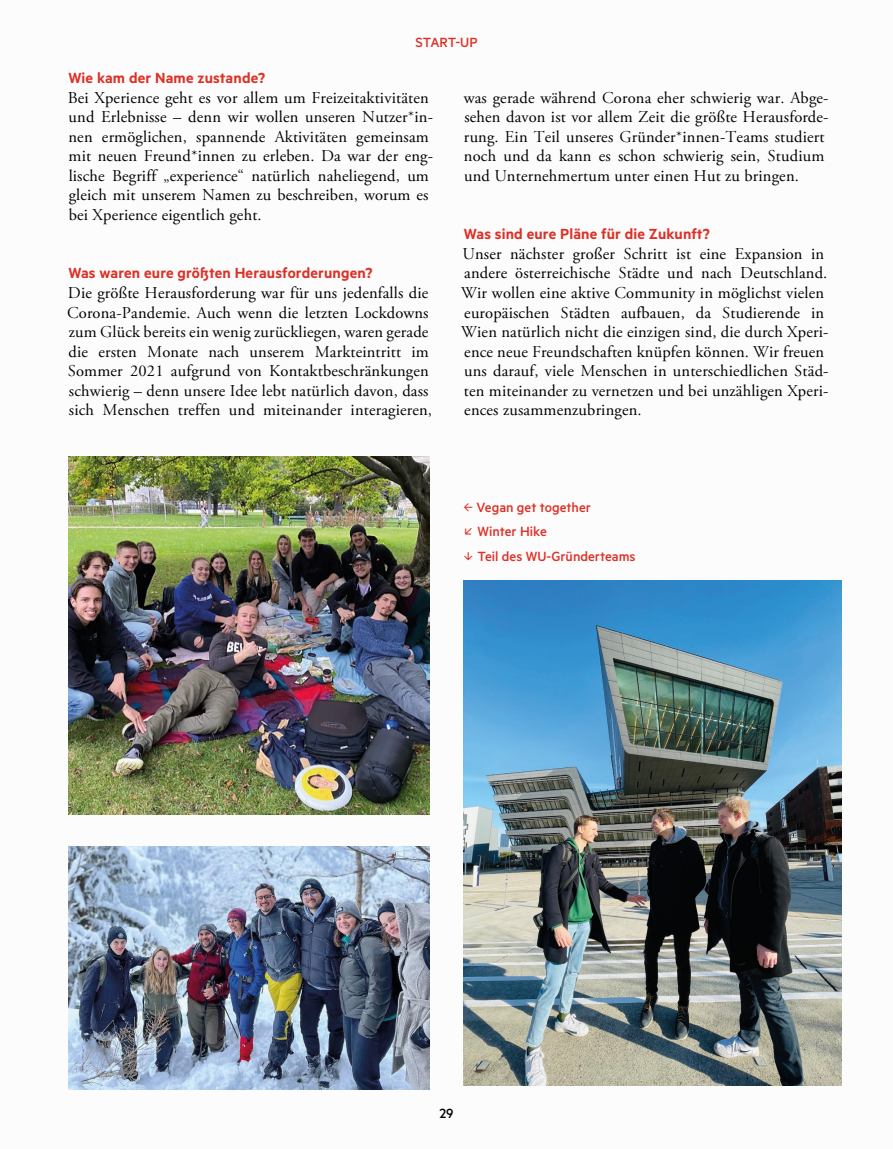
<style>
.page{position:relative;width:893px;height:1149px;background:#fff}
.page>*{position:absolute;margin:0;border:0;box-sizing:border-box;transform-origin:0 0}
.Fließtext_Block_Garamond_Regular{font:16.5px/19.5px "Adobe Garamond Pro";letter-spacing:.01em;color:#000}
.Fließtext_Block_Garamond_Regular-2{font:600 16.5px "Metric";letter-spacing:.01em;color:#dc3127}
.Fließtext_Block_Garamond_Regular-3{font:500 15px "Metric";color:#dd3127}
.Kategorie_Metric_Medium{font:500 15px "Metric";letter-spacing:-.01em;color:#dd3127}
.Pagina{font:500 15px "Metric";color:#000}
.s1{color:#dd3127}
.s2{font-family:"Cera";font-weight:400}
</style>
<div class="page">
<img style="left:463px;top:580px;width:379px;height:505px">
<img style="left:68px;top:456px;width:361px;height:358px">
<img style="left:68px;top:846px;width:361px;height:242px">
<p class="Kategorie_Metric_Medium" style="left:415px;top:33px;width:64px">START-UP</p>
<p class="Fließtext_Block_Garamond_Regular-2" style="left:68px;top:68px;width:198px">Wie kam der Name zustande?</p>
<p class="Fließtext_Block_Garamond_Regular" style="left:68px;top:88px;width:367px">Bei Xperience geht es vor allem um Freizeitaktivitäten und Erlebnisse – denn wir wollen unseren Nutzer*in&shy;nen ermöglichen, spannende Aktivitäten gemeinsam mit neuen Freund*innen zu erleben. Da war der eng&shy;lische Begriff „experience“ natürlich naheliegend, um gleich mit unserem Namen zu beschreiben, worum es bei Xperience eigentlich geht.</p>
<p class="Fließtext_Block_Garamond_Regular-2" style="left:68px;top:263px;width:306px">Was waren eure größten Herausforderungen?</p>
<p class="Fließtext_Block_Garamond_Regular" style="left:67px;top:283px;width:366px">Die größte Herausforderung war für uns jedenfalls die Corona-Pandemie. Auch wenn die letzten Lockdowns zum Glück bereits ein wenig zurückliegen, waren gerade die ersten Monate nach unserem Markteintritt im Sommer 2021 aufgrund von Kontaktbeschränkungen schwierig – denn unsere Idee lebt natürlich davon, dass sich Menschen treffen und miteinander interagieren,</p>
<p class="Fließtext_Block_Garamond_Regular" style="left:464px;top:88px;width:366px">was gerade während Corona eher schwierig war. Abge&shy;sehen davon ist vor allem Zeit die größte Herausforde&shy;rung. Ein Teil unseres Gründer*innen-Teams studiert noch und da kann es schon schwierig sein, Studium und Unternehmertum unter einen Hut zu bringen.</p>
<p class="Fließtext_Block_Garamond_Regular-2" style="left:464px;top:224px;width:248px"><span class="s1">Was sind</span> eure Pläne für die Zukunft?</p>
<p class="Fließtext_Block_Garamond_Regular" style="left:461px;top:244px;width:369px">Unser nächster großer Schritt ist eine Expansion in andere österreichische Städte und nach Deutschland.<br>Wir wollen eine aktive Community in möglichst vielen europäischen Städten aufbauen, da Studierende in Wien natürlich nicht die einzigen sind, die durch Xperi&shy;ence neue Freundschaften knüpfen können. Wir freuen uns darauf, viele Menschen in unterschiedlichen Städ&shy;ten miteinander zu vernetzen und bei unzähligen Xperi&shy;ences zusammenzubringen.</p>
<p class="Fließtext_Block_Garamond_Regular-3" style="left:463px;top:498px;width:129px"><span class="s2">←</span> Vegan get together</p>
<p class="Fließtext_Block_Garamond_Regular-3" style="left:463px;top:522px;width:85px"><span class="s2">↙</span> Winter Hike</p>
<p class="Fließtext_Block_Garamond_Regular-3" style="left:463px;top:547px;width:174px"><span class="s2">↓</span> Teil des WU-Gründerteams</p>
<p class="Pagina" style="left:439px;top:1103px;width:15px">29</p>
</div>
